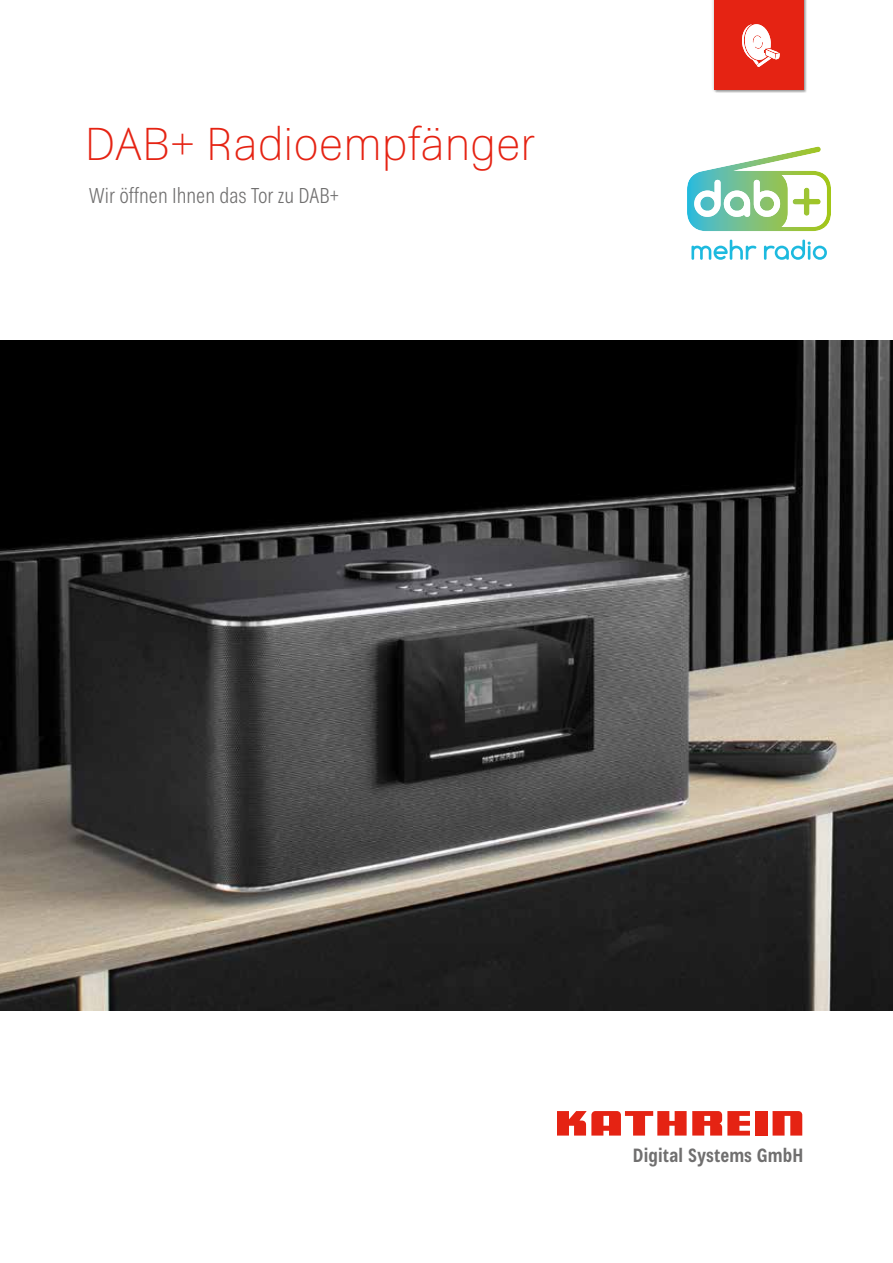
<style>
.page{position:relative;width:893px;height:1263px;background:#fff}
.page>*{position:absolute;margin:0;border:0;box-sizing:border-box;transform-origin:0 0}
.t1{font:100 45px "Kathrein 35";color:#e52313}
.t2{font:300 condensed 21px "Kathrein 47";color:#706f6f}
.t3{font:700 condensed 18.75px "Kathrein 77";letter-spacing:.01em;color:#706f6f}
</style>
<div class="page">
<div style="left:755px;top:1111px;width:12px;height:24px;background:#e52313"></div>
<svg style="left:773px;top:1111px;width:29px;height:24px"></svg>
<svg style="left:557px;top:1111px;width:193px;height:24px"></svg>
<div style="left:711px;top:0;width:96px;height:93px;background:#000;opacity:.2"></div>
<div style="left:714px;top:0;width:90px;height:89px;background:#e52313"></div>
<svg style="left:742px;top:24px;width:38px;height:43px"></svg>
<img style="left:0;top:340px;width:893px;height:670px">
<svg style="left:687px;top:147px;width:144px;height:84px"></svg>
<svg style="left:691px;top:240px;width:136px;height:20px"></svg>
<h1 class="t1" style="left:85px;top:125px;width:451px">DAB+ Radioempfänger</h1>
<p class="t2" style="left:89px;top:187px;width:251px">Wir öffnen Ihnen das Tor zu DAB+</p>
<p class="t3" style="left:633px;top:1148px;width:172px">Digital Systems GmbH</p>
</div>
